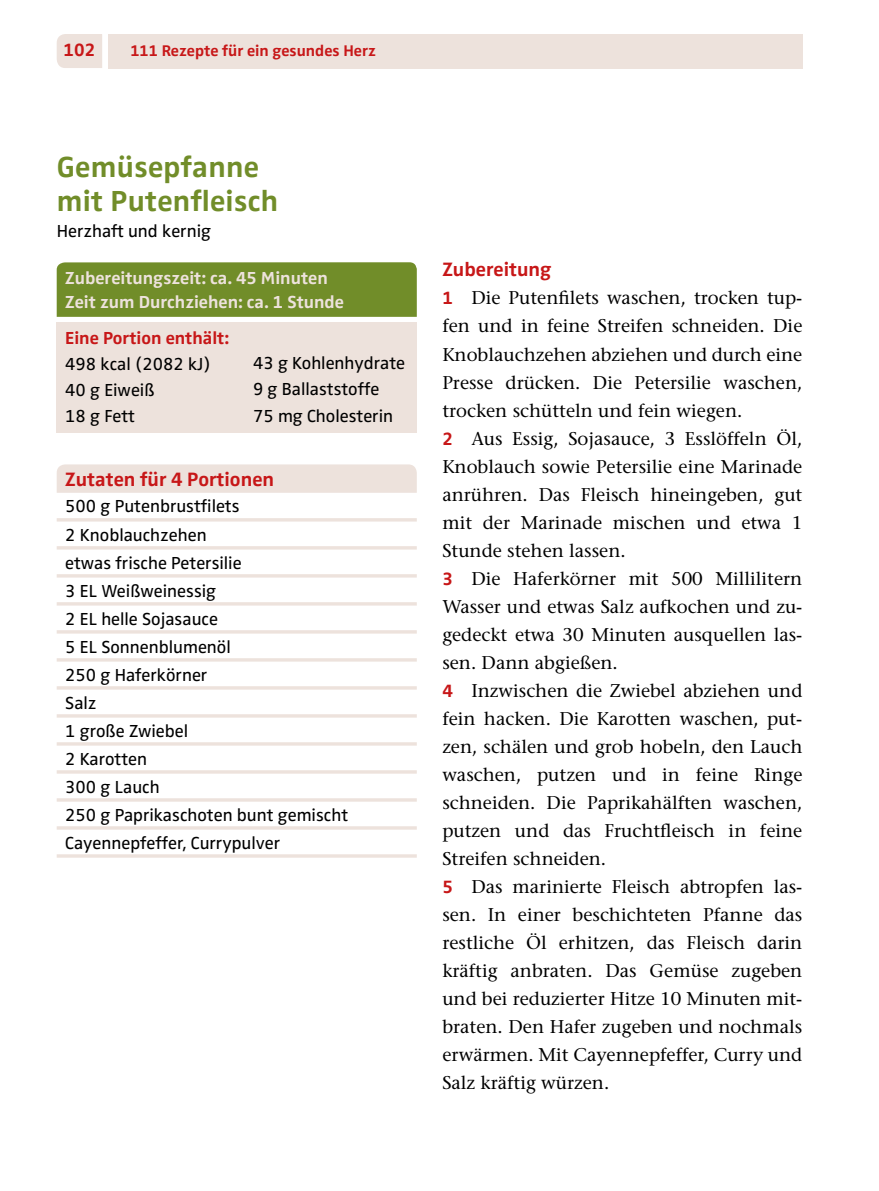
<style>
.page{position:relative;width:879px;height:1191px;background:#fff}
.page>*{position:absolute;margin:0;border:0;box-sizing:border-box;transform-origin:0 0}
.t1{font:700 30px/34px "Zwo Pro";letter-spacing:.01em;color:#718d29}
.t2{font:700 20px "Zwo Pro";color:#c71718}
.t3{font:18.4px/28px "Stone Serif";color:#000}
.t4{font:700 18.4px "Zwo Pro";color:#c71718}
.t5{font:18px/28px "Zwo Pro";color:#000}
.t6{font:700 18px/24px "Zwo Pro";color:#ede2dc}
.t7{font:700 18px "Zwo Pro";color:#c71718}
.t8{font:700 16px "Zwo Pro";color:#c71718}
.s1{font-family:"Zwo Pro";font-weight:700;color:#c71718}
</style>
<div class="page">
<div style="left:57px;top:34px;width:45px;height:34px;background:#ede2dc"></div>
<div style="left:108px;top:34px;width:694px;height:34px;background:#ede2dc"></div>
<hr style="left:57px;top:518px;width:360px;height:3px;background:#ede2dc">
<hr style="left:57px;top:546px;width:360px;height:3px;background:#ede2dc">
<hr style="left:57px;top:574px;width:360px;height:3px;background:#ede2dc">
<hr style="left:57px;top:602px;width:360px;height:3px;background:#ede2dc">
<hr style="left:57px;top:630px;width:360px;height:3px;background:#ede2dc">
<hr style="left:57px;top:658px;width:360px;height:3px;background:#ede2dc">
<hr style="left:57px;top:686px;width:360px;height:3px;background:#ede2dc">
<hr style="left:57px;top:714px;width:360px;height:3px;background:#ede2dc">
<hr style="left:57px;top:742px;width:360px;height:3px;background:#ede2dc">
<hr style="left:57px;top:770px;width:360px;height:3px;background:#ede2dc">
<hr style="left:57px;top:798px;width:360px;height:3px;background:#ede2dc">
<hr style="left:57px;top:826px;width:360px;height:3px;background:#ede2dc">
<hr style="left:57px;top:854px;width:360px;height:3px;background:#ede2dc">
<div style="left:57px;top:322px;width:360px;height:111px;background:#ede2dc"></div>
<div style="left:57px;top:262px;width:360px;height:55px;background:#718d29"></div>
<div style="left:57px;top:464px;width:360px;height:29px;background:#ede2dc"></div>
<p class="t4" style="left:63px;top:39px;width:33px">102</p>
<p class="t8" style="left:130px;top:41px;width:247px">111 Rezepte für ein gesundes Herz</p>
<h1 class="t1" style="left:57px;top:150px;width:223px">Gemüsepfanne mit Putenfleisch</h1>
<p class="t5" style="left:57px;top:217px;width:156px">Herzhaft und kernig</p>
<p class="t6" style="left:65px;top:266px;width:280px">Zubereitungszeit: ca. 45 Minuten<br>Zeit zum Durchziehen: ca. 1 Stunde</p>
<p class="t7" style="left:65px;top:328px;width:165px">Eine Portion enthält:</p>
<p class="t5" style="left:65px;top:351px;width:147px;line-height:26px">498 kcal (2082 kJ)<br>40 g Eiweiß<br>18 g Fett</p>
<p class="t5" style="left:253px;top:351px;width:154px;line-height:26px">43 g Kohlenhydrate<br>9 g Ballaststoffe<br>75 mg Cholesterin</p>
<p class="t2" style="left:65px;top:468px;width:210px">Zutaten für 4 Portionen</p>
<p class="t5" style="left:65px;top:493px;width:284px">500 g Putenbrustfilets<br>2 Knoblauchzehen<br>etwas frische Petersilie<br>3 EL Weißweinessig<br>2 EL helle Sojasauce<br>5 EL Sonnenblumenöl<br>250 g Haferkörner<br>Salz<br>1 große Zwiebel<br>2 Karotten<br>300 g Lauch<br>250 g Paprikaschoten bunt gemischt<br>Cayennepfeffer, Currypulver</p>
<p class="t2" style="left:442px;top:258px;width:111px">Zubereitung</p>
<p class="t3" style="left:442px;top:284px;width:362px"><span class="s1">1</span> Die Putenfilets waschen, trocken tup&shy;fen und in feine Streifen schneiden. Die Knoblauchzehen abziehen und durch eine Presse drücken. Die Petersilie waschen, trocken schütteln und fein wiegen.<br><span class="s1">2</span> Aus Essig, Sojasauce, 3 Esslöffeln Öl, Knoblauch sowie Petersilie eine Marinade anrühren. Das Fleisch hineingeben, gut mit der Marinade mischen und etwa 1<br>Stunde stehen lassen.<br><span class="s1">3</span> Die Haferkörner mit 500 Millilitern Wasser und etwas Salz aufkochen und zu&shy;gedeckt etwa 30 Minuten ausquellen las&shy;sen. Dann abgießen.<br><span class="s1">4</span> Inzwischen die Zwiebel abziehen und fein hacken. Die Karotten waschen, put&shy;zen, schälen und grob hobeln, den Lauch waschen, putzen und in feine Ringe schneiden. Die Paprikahälften waschen, putzen und das Fruchtfleisch in feine Streifen schneiden.<br><span class="s1">5</span> Das marinierte Fleisch abtropfen las&shy;sen. In einer beschichteten Pfanne das restliche Öl erhitzen, das Fleisch darin kräftig anbraten. Das Gemüse zugeben und bei reduzierter Hitze 10 Minuten mit&shy;braten. Den Hafer zugeben und nochmals erwärmen. Mit Cayennepfeffer, Curry und Salz kräftig würzen.</p>
</div>
